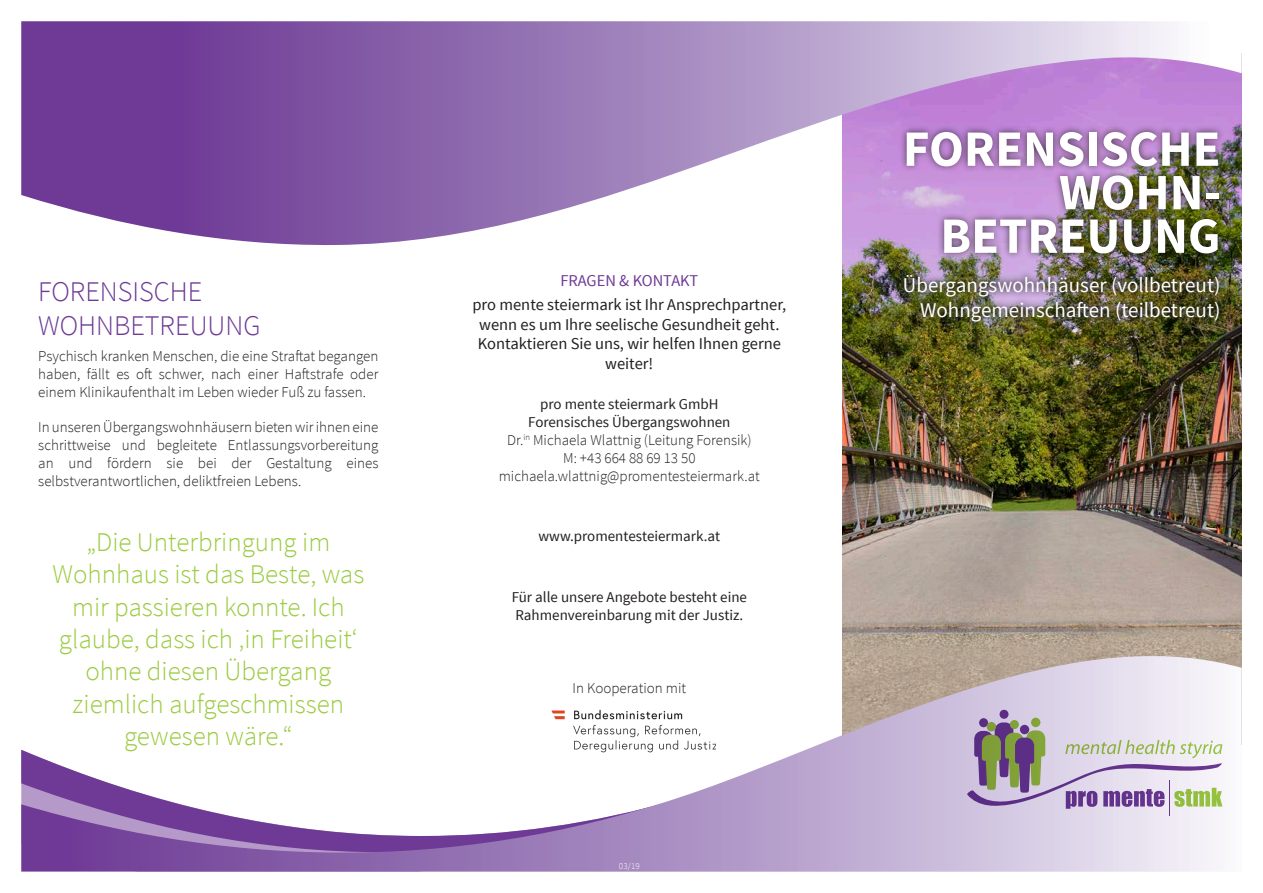
<style>
.page{position:relative;width:1263px;height:893px;background:#fff}
.page>*{position:absolute;margin:0;border:0;box-sizing:border-box;transform-origin:0 0}
.t1{font:700 51px/43.5px "Source Sans Pro";color:#fff;text-align:right}
.t2{font:300 28.5px/34.2px "Source Sans Pro";color:#6e3a96}
.t3{font:300 27px/32.4px "Source Sans Pro";color:#9bcb40;text-align:center}
.t4{font:21px "Source Sans Pro";color:#fff}
.t5{font:16.5px/19.8px "Source Sans Pro";color:#231f20;text-align:center}
.t6{font:16.5px "Source Sans Pro";color:#6e3a96}
.t7{font:300 15px/18px "Source Sans Pro";color:#231f20;text-align:justify}
.t8{font:15px/18px "Source Sans Pro";color:#231f20}
.Ü_9_Adresse{font:300 9px "Source Sans Pro";color:#fff}
.s1{font-weight:400}
</style>
<div class="page">
<img style="left:842px;top:246px;width:400px;height:410px">
<svg style="left:21px;top:21px;width:1221px;height:225px"></svg>
<svg style="left:21px;top:656px;width:1221px;height:216px"></svg>
<svg style="left:860px;top:665px;width:3px;height:5px"></svg>
<hr style="left:1169px;top:781px;width:1px;height:35px;background:#6e3a96">
<svg style="left:999px;top:710px;width:9px;height:9px"></svg>
<svg style="left:1010px;top:720px;width:9px;height:9px"></svg>
<div style="left:1031px;top:718px;width:9px;height:9px;background:#83a339;border-radius:50%"></div>
<svg style="left:979px;top:718px;width:9px;height:9px"></svg>
<svg style="left:967px;top:722px;width:255px;height:87px;background:#beb7c0"></svg>
<div style="left:899px;top:125px;width:326px;height:136px;background:#231f20;opacity:.75"></div>
<div style="left:897px;top:268px;width:329px;height:61px;background:#231f20;opacity:.75"></div>
<p class="t2" style="left:38px;top:274px;width:224px">FORENSISCHE<br>WOHNBETREUUNG</p>
<p class="t7" style="left:38px;top:347px;width:342px">Psychisch kranken Menschen, die eine Straftat begangen haben, fällt es oft schwer, nach einer Haftstrafe oder einem Klinikaufenthalt im Leben wieder Fuß zu fassen.</p>
<p class="t7" style="left:38px;top:418px;width:342px">In unseren Übergangswohnhäusern bieten wir ihnen eine schrittweise und begleitete Entlassungsvorbereitung an und fördern sie bei der Gestaltung eines selbstverantwortlichen, deliktfreien Lebens.</p>
<p class="t3" style="left:52px;top:526px;width:313px">„Die Unterbringung im<br>Wohnhaus ist das Beste, was mir passieren konnte. Ich glaube, dass ich ‚in Freiheit‘ ohne diesen Übergang ziemlich aufgeschmissen gewesen wäre.“</p>
<p class="t6" style="left:560px;top:270px;width:139px">FRAGEN &amp; KONTAKT</p>
<p class="t5" style="left:472px;top:295px;width:315px">pro mente steiermark ist Ihr Ansprechpartner, wenn es um Ihre seelische Gesundheit geht.<br>Kontaktieren Sie uns, wir helfen Ihnen gerne weiter!</p>
<p class="t7" style="left:499px;top:395px;width:263px;text-align:center"><span class="s1">pro mente steiermark GmbH Forensisches Übergangswohnen<br></span>Dr.<sup>in</sup> Michaela Wlattnig (Leitung Forensik)<br>M: +43 664 88 69 13 50 michaela.wlattnig@promentesteiermark.at</p>
<p class="t8" style="left:538px;top:527px;width:183px">www.promentesteiermark.at</p>
<p class="t8" style="left:512px;top:588px;width:237px">Für alle unsere Angebote besteht eine<br>Rahmenvereinbarung mit der Justiz.</p>
<p class="t7" style="left:573px;top:679px;width:115px">In Kooperation mit</p>
<p class="Ü_9_Adresse" style="left:619px;top:860px;width:22px">03/19</p>
<p class="t1" style="left:903px;top:129px;width:319px">FORENSISCHE<br>WOHN-<br>BETREUUNG</p>
<p class="t4" style="left:903px;top:272px;width:319px">Übergangswohnhäuser (vollbetreut)</p>
<p class="t4" style="left:920px;top:297px;width:302px">Wohngemeinschaften (teilbetreut)</p>
</div>
